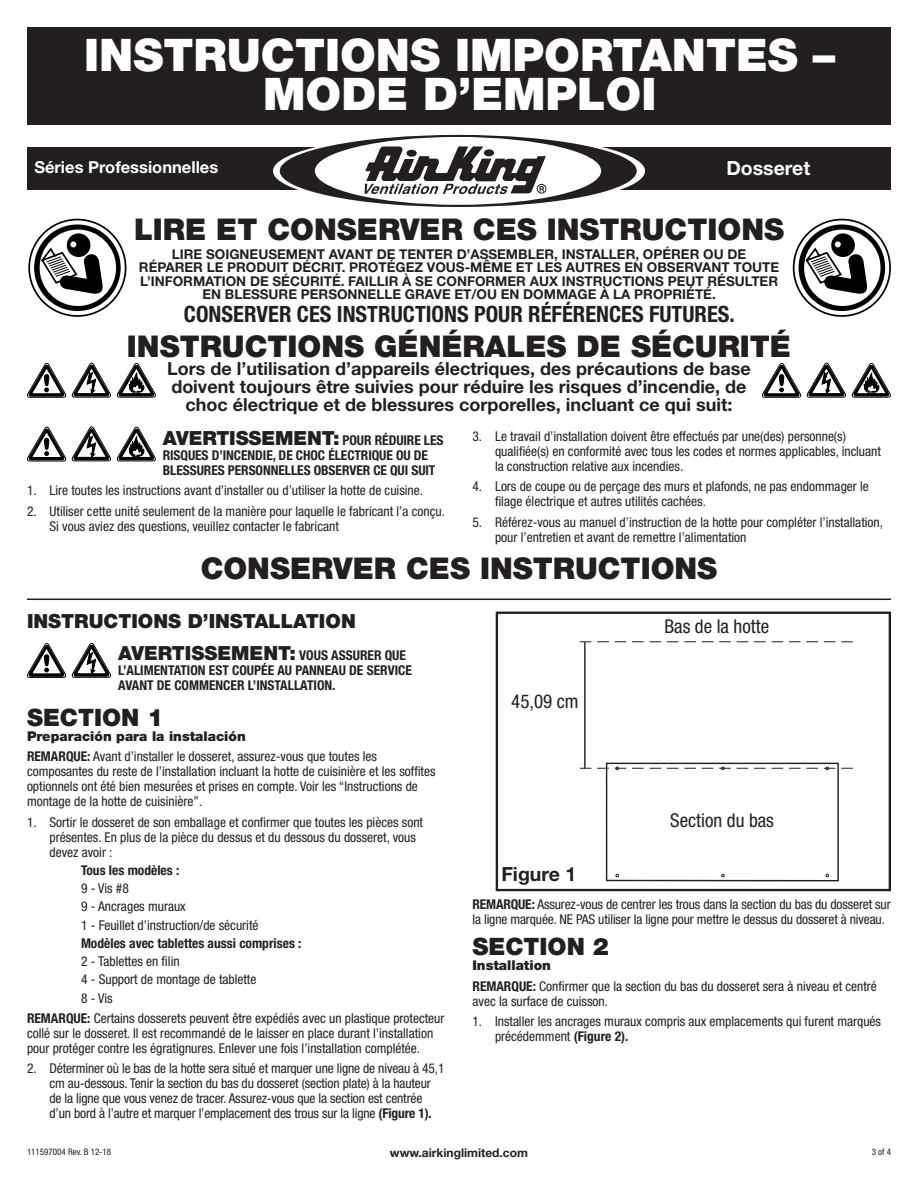
<style>
.page{position:relative;width:918px;height:1188px;background:#fff}
.page>*{position:absolute;margin:0;border:0;box-sizing:border-box;transform-origin:0 0}
.t1{font:900 45px/39px "Helvetica Neue";color:#fff;text-align:center}
.t2{font:900 30px "Helvetica Neue";color:#231f20}
.t3{font:900 24px "Helvetica Neue";color:#231f20}
.t4{font:700 condensed 22.5px "Helvetica Neue";color:#231f20}
.t5{font:900 19.5px/31.8px "Helvetica Neue";color:#231f20}
.t6{font:700 19.5px "Helvetica Neue";color:#fff}
.t7{font:700 19.5px "Helvetica Neue";color:#231f20}
.t8{font:condensed 19.05px "Helvetica Neue";color:#231f20}
.t9{font:700 18px/18px "Helvetica Neue";color:#231f20;text-align:center}
.t10{font:700 16.5px "Helvetica Neue";color:#fff}
.t11{font:condensed 13.5px/15px "Helvetica Neue";color:#231f20}
.t12{font:700 13.5px/13.5px "Helvetica Neue";color:#231f20;text-align:center}
.t13{font:700 condensed 13.5px/15px "Helvetica Neue";color:#231f20}
.t14{font:700 12px "Helvetica Neue";color:#231f20}
.t15{font:condensed 9px "Helvetica Neue";color:#231f20}
.s1{font-weight:700;font-stretch:condensed;font-size:13.5px}
.s2{font-weight:900;font-stretch:normal}
.s3{font-weight:700}
</style>
<div class="page">
<div style="left:27px;top:148px;width:864px;height:42px;background:#231f20"></div>
<svg style="left:273px;top:133px;width:372px;height:75px"></svg>
<div style="left:27px;top:27px;width:864px;height:97px;background:#231f20"></div>
<div style="left:280px;top:135px;width:357px;height:72px;background:#231f20;border-radius:50%"></div>
<div style="left:315px;top:137px;width:286px;height:68px;background:#fff;border-radius:50%"></div>
<svg style="left:365px;top:146px;width:181px;height:48px"></svg>
<svg style="left:117px;top:363px;width:39px;height:35px"></svg>
<svg style="left:72px;top:363px;width:39px;height:35px"></svg>
<svg style="left:27px;top:363px;width:39px;height:35px"></svg>
<div style="left:28px;top:219px;width:98px;height:98px;border:2px solid #000;border-radius:50%"></div>
<svg style="left:34px;top:224px;width:87px;height:87px"></svg>
<div style="left:793px;top:219px;width:98px;height:98px;border:2px solid #000;border-radius:50%"></div>
<svg style="left:799px;top:224px;width:86px;height:87px"></svg>
<svg style="left:852px;top:363px;width:39px;height:35px"></svg>
<svg style="left:807px;top:363px;width:39px;height:35px"></svg>
<svg style="left:762px;top:363px;width:39px;height:35px"></svg>
<svg style="left:117px;top:427px;width:39px;height:34px"></svg>
<svg style="left:72px;top:427px;width:39px;height:34px"></svg>
<svg style="left:27px;top:427px;width:39px;height:34px"></svg>
<hr style="left:27px;top:599px;width:864px;height:1px;background:#231f20">
<svg style="left:72px;top:643px;width:39px;height:35px"></svg>
<svg style="left:27px;top:643px;width:39px;height:35px"></svg>
<div style="left:496px;top:612px;width:395px;height:279px;border:2px solid #231f20"></div>
<svg style="left:580px;top:767px;width:273px;height:3px"></svg>
<svg style="left:580px;top:642px;width:273px;height:1px"></svg>
<hr style="left:584px;top:642px;width:2px;height:126px;background:#231f20">
<div style="left:606px;top:763px;width:233px;height:118px;border:1px solid #231f20"></div>
<svg style="left:721px;top:874px;width:4px;height:3px"></svg>
<h1 class="t1" style="left:84px;top:36px;width:753px">INSTRUCTIONS IMPORTANTES –<br>MODE D’EMPLOI</h1>
<p class="t10" style="left:34px;top:157px;width:185px">Séries Professionnelles</p>
<h3 class="t6" style="left:726px;top:156px;width:85px">Dosseret</h3>
<h2 class="t2" style="left:134px;top:211px;width:652px">LIRE ET CONSERVER CES INSTRUCTIONS</h2>
<p class="t12" style="left:139px;top:247px;width:642px">LIRE SOIGNEUSEMENT AVANT DE TENTER D’ASSEMBLER, INSTALLER, OPÉRER OU DE RÉPARER LE PRODUIT DÉCRIT. PROTÉGEZ VOUS-MÊME ET LES AUTRES EN OBSERVANT TOUTE L’INFORMATION DE SÉCURITÉ. FAILLIR À SE CONFORMER AUX INSTRUCTIONS PEUT RÉSULTER EN BLESSURE PERSONNELLE GRAVE ET/OU EN DOMMAGE À LA PROPRIÉTÉ.</p>
<h3 class="t4" style="left:184px;top:300px;width:552px">CONSERVER CES INSTRUCTIONS POUR RÉFÉRENCES FUTURES.</h3>
<h2 class="t2" style="left:127px;top:329px;width:666px">INSTRUCTIONS GÉNÉRALES DE SÉCURITÉ</h2>
<h3 class="t9" style="left:167px;top:359px;width:585px">Lors de l’utilisation d’appareils électriques, des précautions de base doivent toujours être suivies pour réduire les risques d’incendie, de choc électrique et de blessures corporelles, incluant ce qui suit:</h3>
<h3 class="t5" style="left:163px;top:422px;width:282px">AVERTISSEMENT: <span class="s1">POUR RÉDUIRE LES</span></h3>
<p class="t13" style="left:163px;top:448px;width:274px">RISQUES D’INCENDIE, DE CHOC ÉLECTRIQUE OU DE<br>BLESSURES PERSONNELLES OBSERVER CE QUI SUIT</p>
<p class="t11" style="left:27px;top:483px;width:398px">1. Lire toutes les instructions avant d’installer ou d’utiliser la hotte de cuisine.</p>
<p class="t11" style="left:50px;top:503px;width:397px;text-indent:-23px">2. Utiliser cette unité seulement de la manière pour laquelle le fabricant l’a conçu.<br>Si vous aviez des questions, veuillez contacter le fabricant</p>
<p class="t11" style="left:495px;top:428px;width:387px;text-indent:-23px">3. Le travail d’installation doivent être effectués par une(des) personne(s) qualifiée(s) en conformité avec tous les codes et normes applicables, incluant la construction relative aux incendies.</p>
<p class="t11" style="left:495px;top:479px;width:375px;text-indent:-23px">4. Lors de coupe ou de perçage des murs et plafonds, ne pas endommager le filage électrique et autres utilités cachées.</p>
<p class="t11" style="left:495px;top:514px;width:390px;text-indent:-23px">5. Référez-vous au manuel d’instruction de la hotte pour compléter l’installation, pour l’entretien et avant de remettre l’alimentation</p>
<h2 class="t2" style="left:201px;top:551px;width:518px">CONSERVER CES INSTRUCTIONS</h2>
<h3 class="t5" style="left:118px;top:605px;width:290px;text-indent:-91px">INSTRUCTIONS D’INSTALLATION<br>AVERTISSEMENT: <span class="s1">VOUS ASSURER QUE</span></h3>
<p class="t13" style="left:118px;top:662px;width:295px">L’ALIMENTATION EST COUPÉE AU PANNEAU DE SERVICE<br>AVANT DE COMMENCER L’INSTALLATION.</p>
<h3 class="t3" style="left:27px;top:703px;width:138px">SECTION 1</h3>
<p class="t11" style="left:27px;top:726px;width:351px;line-height:20.4px"><span class="s2">Preparación para la instalación<br></span><span class="s3">REMARQUE:</span> Avant d’installer le dosseret, assurez-vous que toutes les</p>
<p class="t11" style="left:27px;top:764px;width:410px">composantes du reste de l’installation incluant la hotte de cuisinière et les soffites optionnels ont été bien mesurées et prises en compte. Voir les “Instructions de montage de la hotte de cuisinière”.</p>
<p class="t11" style="left:50px;top:814px;width:375px;text-indent:-23px">1. Sortir le dosseret de son emballage et confirmer que toutes les pièces sont présentes. En plus de la pièce du dessus et du dessous du dosseret, vous devez avoir :</p>
<p class="t13" style="left:81px;top:862px;width:100px">Tous les modèles :</p>
<p class="t11" style="left:81px;top:879px;width:179px;line-height:18.3px">9 - Vis #8<br>9 - Ancrages muraux<br>1 - Feuillet d’instruction/de sécurité</p>
<p class="t13" style="left:81px;top:935px;width:222px">Modèles avec tablettes aussi comprises :</p>
<p class="t11" style="left:81px;top:952px;width:177px;line-height:18.3px">2 - Tablettes en filin<br>4 - Support de montage de tablette<br>8 - Vis</p>
<p class="t11" style="left:27px;top:1011px;width:419px"><span class="s3">REMARQUE:</span> Certains dosserets peuvent être expédiés avec un plastique protecteur collé sur le dosseret. Il est recommandé de le laisser en place durant l’installation pour protéger contre les égratignures. Enlever une fois l’installation complétée.</p>
<p class="t11" style="left:50px;top:1061px;width:397px;text-indent:-23px">2. Déterminer où le bas de la hotte sera situé et marquer une ligne de niveau à 45,1 cm au-dessous. Tenir la section du bas du dosseret (section plate) à la hauteur de la ligne que vous venez de tracer. Assurez-vous que la section est centrée d’un bord à l’autre et marquer l’emplacement des trous sur la ligne <span class="s3">(Figure 1).</span></p>
<h3 class="t8" style="left:511px;top:690px;width:69px">45,09 cm</h3>
<h3 class="t7" style="left:501px;top:862px;width:76px">Figure 1</h3>
<h3 class="t8" style="left:664px;top:616px;width:106px">Bas de la hotte</h3>
<h3 class="t8" style="left:670px;top:809px;width:105px">Section du bas</h3>
<p class="t11" style="left:472px;top:897px;width:420px"><span class="s3">REMARQUE:</span> Assurez-vous de centrer les trous dans la section du bas du dosseret sur la ligne marquée. NE PAS utiliser la ligne pour mettre le dessus du dosseret à niveau.</p>
<h3 class="t3" style="left:472px;top:933px;width:138px">SECTION 2</h3>
<p class="t11" style="left:472px;top:955px;width:406px;line-height:20.4px"><span class="s2">Installation<br></span><span class="s3">REMARQUE:</span> Confirmer que la section du bas du dosseret sera à niveau et centré</p>
<p class="t11" style="left:472px;top:993px;width:137px">avec la surface de cuisson.</p>
<p class="t11" style="left:495px;top:1014px;width:388px;text-indent:-23px">1. Installer les ancrages muraux compris aux emplacements qui furent marqués précédemment <span class="s3">(Figure 2).</span></p>
<p class="t15" style="left:27px;top:1146px;width:86px">111597004 Rev. B 12-18</p>
<p class="t14" style="left:390px;top:1145px;width:140px">www.airkinglimited.com</p>
<p class="t15" style="left:872px;top:1146px;width:21px">3 of 4</p>
</div>
